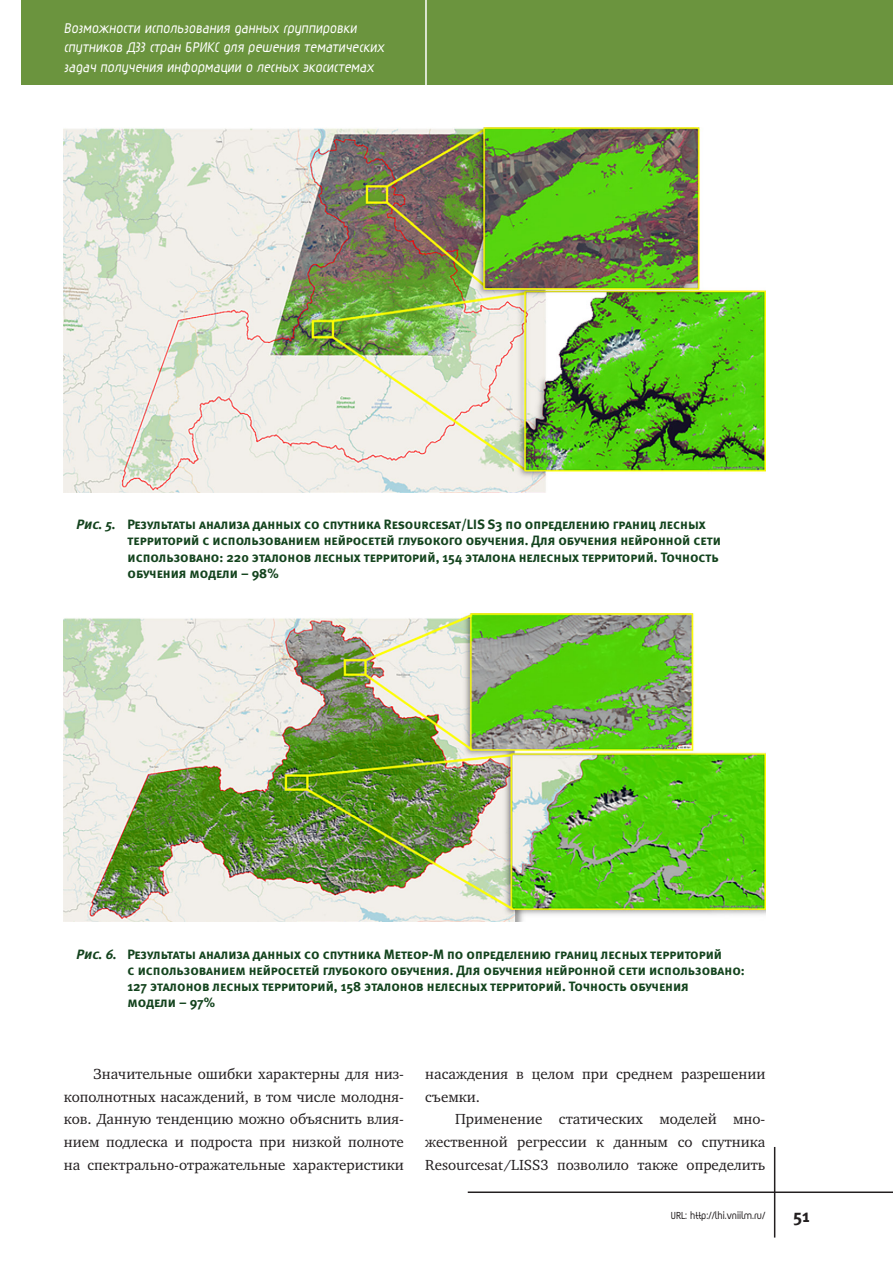
<style>
.page{position:relative;width:893px;height:1263px;background:#fff}
.page>*{position:absolute;margin:0;border:0;box-sizing:border-box;transform-origin:0 0}
.t1{font:18px "Meta Bold C";color:#231f20}
.t2{font:700 16.5px/19.8px "Magic C";color:#fff}
.t3{font:15px/22.6px "Charter C";color:#231f20;text-align:justify}
.t4{font:13.5px/16.2px "Meta Bold Caps C";color:#13431d}
.t5{font:700 12px "Magic C";color:#231f20}
.s1{font-style:italic}
</style>
<div class="page">
<div style="left:21px;top:0;width:872px;height:85px;background:#6b943e"></div>
<hr style="left:425px;top:0;width:2px;height:85px;background:#fff">
<hr style="left:468px;top:1191px;width:425px;height:2px;background:#231f20">
<hr style="left:774px;top:1147px;width:1px;height:90px;background:#231f20">
<img style="left:64px;top:128px;width:701px;height:364px">
<img style="left:64px;top:614px;width:701px;height:308px">
<p class="t2" style="left:64px;top:19px;width:324px">Возможности использования данных группировки спутников ДЗЗ стран БРИКС для решения тематических задач получения информации о лесных экосистемах</p>
<p class="t4" style="left:128px;top:516px;width:595px;text-indent:-51px"><span class="s1">Рис. 5.</span> Результаты анализа данных со спутника Resourcesat/LIS S3 по определению границ лесных территорий с использованием нейросетей глубокого обучения. Для обучения нейронной сети использовано: 220 эталонов лесных территорий, 154 эталона нелесных территорий. Точность обучения модели – 98%</p>
<p class="t4" style="left:128px;top:946px;width:619px;text-indent:-51px"><span class="s1">Рис. 6.</span> Результаты анализа данных со спутника Метеор-М по определению границ лесных территорий<br>с использованием нейросетей глубокого обучения. Для обучения нейронной сети использовано:<br>127 эталонов лесных территорий, 158 эталонов нелесных территорий. Точность обучения<br>модели – 97%</p>
<p class="t3" style="left:64px;top:1063px;width:342px;text-indent:30px">Значительные ошибки характерны для низ&shy;кополнотных насаждений, в том числе молодня&shy;ков. Данную тенденцию можно объяснить влия&shy;нием подлеска и подроста при низкой полноте на спектрально-отражательные характеристики</p>
<p class="t3" style="left:425px;top:1063px;width:342px">насаждения в целом при среднем разрешении съемки.</p>
<p class="t3" style="left:425px;top:1108px;width:342px;text-indent:30px">Применение статических моделей мно&shy;жественной регрессии к данным со спутника Resourсesat/LISS3 позволило также определить</p>
<p class="t5" style="left:671px;top:1210px;width:96px">URL: http://lhi.vniilm.ru/</p>
<h1 class="t1" style="left:793px;top:1205px;width:18px">51</h1>
</div>
